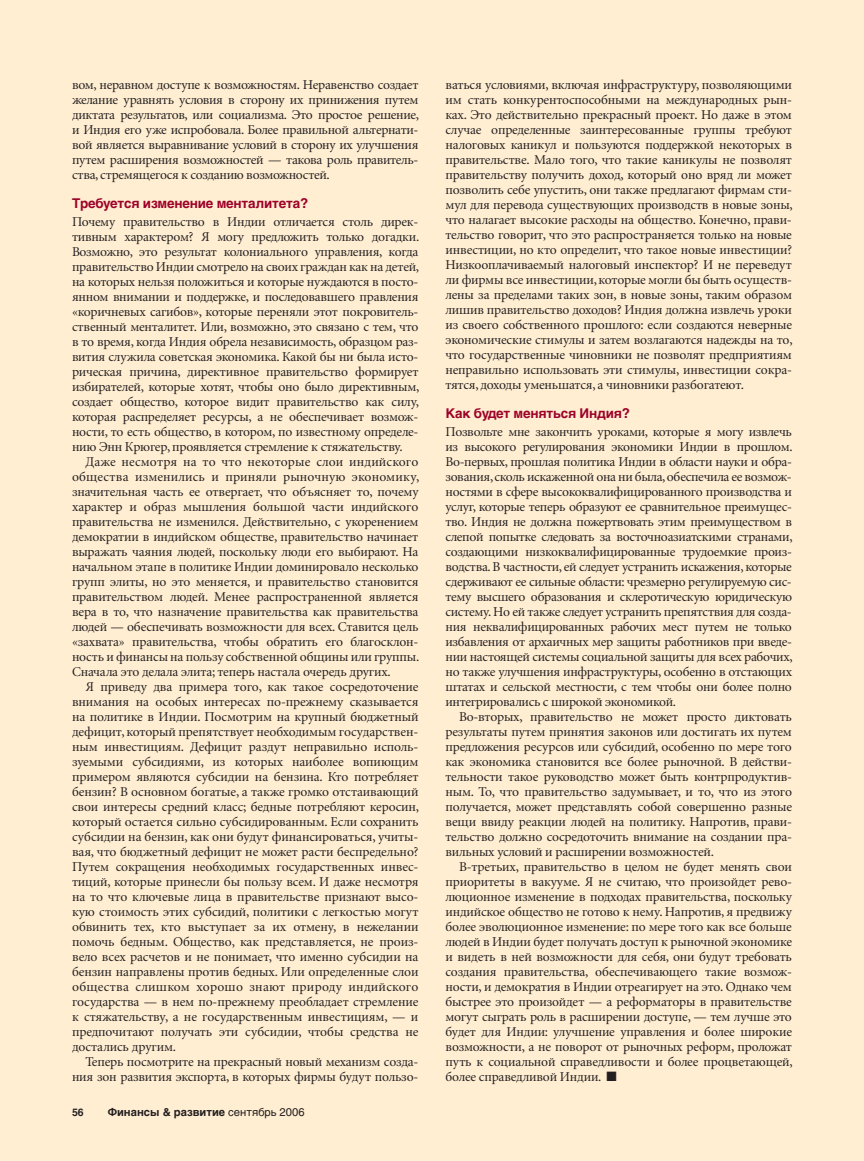
<style>
.page{position:relative;width:864px;height:1161px;background:#ffeed2}
.page>*{position:absolute;margin:0;border:0;box-sizing:border-box;transform-origin:0 0}
.t1{font:13.5px/15px "Minion Cyr";letter-spacing:-.015em;color:#231f20;text-align:justify}
.t2{font:700 13.5px "Helvetica Cyr";letter-spacing:-.015em;color:#9d0229}
.t3{font:700 11.25px "Helvetica Cyr";color:#231f20}
.t4{font:700 10.5px "Helvetica Cyr";color:#231f20}
.s1{font-family:"Helvetica Cyr Upright";font-weight:400}
</style>
<div class="page">
<p class="t1" style="left:72px;top:78px;width:349px">вом, неравном доступе к возможностям. Неравенство создает желание уравнять условия в сторону их принижения путем диктата результатов, или социализма. Это простое решение, и Индия его уже испробовала. Более правильной альтернати&shy;вой является выравнивание условий в сторону их улучшения путем расширения возможностей — такова роль правитель&shy;ства, стремящегося к созданию возможностей.</p>
<p class="t2" style="left:72px;top:198px;width:238px">Требуется изменение менталитета?</p>
<p class="t1" style="left:72px;top:215px;width:349px">Почему правительство в Индии отличается столь дирек&shy;тивным характером? Я могу предложить только догадки.<br>Возможно, это результат колониального управления, когда правительство Индии смотрело на своих граждан как на детей, на которых нельзя положиться и которые нуждаются в посто&shy;янном внимании и поддержке, и последовавшего правления «коричневых сагибов», которые переняли этот покровитель&shy;ственный менталитет. Или, возможно, это связано с тем, что в то время, когда Индия обрела независимость, образцом раз&shy;вития служила советская экономика. Какой бы ни была исто&shy;рическая причина, директивное правительство формирует избирателей, которые хотят, чтобы оно было директивным, создает общество, которое видит правительство как силу, которая распределяет ресурсы, а не обеспечивает возмож&shy;ности, то есть общество, в котором, по известному определе&shy;нию Энн Крюгер, проявляется стремление к стяжательству.</p>
<p class="t1" style="left:72px;top:455px;width:349px;text-indent:14px">Даже несмотря на то что некоторые слои индийского общества изменились и приняли рыночную экономику, значительная часть ее отвергает, что объясняет то, почему характер и образ мышления большой части индийского правительства не изменился. Действительно, с укоренением демократии в индийском обществе, правительство начинает выражать чаяния людей, поскольку люди его выбирают. На начальном этапе в политике Индии доминировало несколько групп элиты, но это меняется, и правительство становится правительством людей. Менее распространенной является вера в то, что назначение правительства как правительства людей — обеспечивать возможности для всех. Ставится цель «захвата» правительства, чтобы обратить его благосклон&shy;ность и финансы на пользу собственной общины или группы.<br>Сначала это делала элита; теперь настала очередь других.</p>
<p class="t1" style="left:72px;top:680px;width:349px;text-indent:14px">Я приведу два примера того, как такое сосредоточение внимания на особых интересах по-прежнему сказывается на политике в Индии. Посмотрим на крупный бюджетный дефицит, который препятствует необходимым государствен&shy;ным инвестициям. Дефицит раздут неправильно исполь&shy;зуемыми субсидиями, из которых наиболее вопиющим примером являются субсидии на бензина. Кто потребляет бензин? В основном богатые, а также громко отстаивающий свои интересы средний класс; бедные потребляют керосин, который остается сильно субсидированным. Если сохранить субсидии на бензин, как они будут финансироваться, учиты&shy;вая, что бюджетный дефицит не может расти беспредельно?<br>Путем сокращения необходимых государственных инвес&shy;тиций, которые принесли бы пользу всем. И даже несмотря на то что ключевые лица в правительстве признают высо&shy;кую стоимость этих субсидий, политики с легкостью могут обвинить тех, кто выступает за их отмену, в нежелании помочь бедным. Общество, как представляется, не произ&shy;вело всех расчетов и не понимает, что именно субсидии на бензин направлены против бедных. Или определенные слои общества слишком хорошо знают природу индийского государства — в нем по-прежнему преобладает стремление к стяжательству, а не государственным инвестициям, — и предпочитают получать эти субсидии, чтобы средства не достались другим.</p>
<p class="t1" style="left:72px;top:1055px;width:348px;text-align:right">Теперь посмотрите на прекрасный новый механизм созда&shy;ния зон развития экспорта, в которых фирмы будут пользо-</p>
<p class="t4" style="left:72px;top:1109px;width:13px">56</p>
<p class="t3" style="left:108px;top:1108px;width:198px">Финансы &amp; развитие <span class="s1">сентябрь 2006</span></p>
<p class="t1" style="left:446px;top:78px;width:349px">ваться условиями, включая инфраструктуру, позволяющими им стать конкурентоспособными на международных рын&shy;ках. Это действительно прекрасный проект. Но даже в этом случае определенные заинтересованные группы требуют налоговых каникул и пользуются поддержкой некоторых в правительстве. Мало того, что такие каникулы не позволят правительству получить доход, который оно вряд ли может позволить себе упустить, они также предлагают фирмам сти&shy;мул для перевода существующих производств в новые зоны, что налагает высокие расходы на общество. Конечно, прави&shy;тельство говорит, что это распространяется только на новые инвестиции, но кто определит, что такое новые инвестиции?<br>Низкооплачиваемый налоговый инспектор? И не переведут ли фирмы все инвестиции, которые могли бы быть осуществ&shy;лены за пределами таких зон, в новые зоны, таким образом лишив правительство доходов? Индия должна извлечь уроки из своего собственного прошлого: если создаются неверные экономические стимулы и затем возлагаются надежды на то, что государственные чиновники не позволят предприятиям неправильно использовать эти стимулы, инвестиции сокра&shy;тятся, доходы уменьшатся, а чиновники разбогатеют.</p>
<p class="t2" style="left:446px;top:408px;width:186px">Как будет меняться Индия?</p>
<p class="t1" style="left:446px;top:425px;width:349px">Позвольте мне закончить уроками, которые я могу извлечь из высокого регулирования экономики Индии в прошлом.<br>Во-первых, прошлая политика Индии в области науки и обра&shy;зования, сколь искаженной она ни была, обеспечила ее возмож&shy;ностями в сфере высококвалифицированного производства и услуг, которые теперь образуют ее сравнительное преимущес&shy;тво. Индия не должна пожертвовать этим преимуществом в слепой попытке следовать за восточноазиатскими странами, создающими низкоквалифицированные трудоемкие произ&shy;водства. В частности, ей следует устранить искажения, которые сдерживают ее сильные области: чрезмерно регулируемую сис&shy;тему высшего образования и склеротическую юридическую систему. Но ей также следует устранить препятствия для созда&shy;ния неквалифицированных рабочих мест путем не только избавления от архаичных мер защиты работников при введе&shy;нии настоящей системы социальной защиты для всех рабочих, но также улучшения инфраструктуры, особенно в отстающих штатах и сельской местности, с тем чтобы они более полно интегрировались с широкой экономикой.</p>
<p class="t1" style="left:446px;top:710px;width:348px;text-indent:14px">Во-вторых, правительство не может просто диктовать результаты путем принятия законов или достигать их путем предложения ресурсов или субсидий, особенно по мере того как экономика становится все более рыночной. В действи&shy;тельности такое руководство может быть контрпродуктив&shy;ным. То, что правительство задумывает, и то, что из этого получается, может представлять собой совершенно разные вещи ввиду реакции людей на политику. Напротив, прави&shy;тельство должно сосредоточить внимание на создании пра&shy;вильных условий и расширении возможностей.</p>
<p class="t1" style="left:446px;top:860px;width:349px;text-indent:14px">В-третьих, правительство в целом не будет менять свои приоритеты в вакууме. Я не считаю, что произойдет рево&shy;люционное изменение в подходах правительства, поскольку индийское общество не готово к нему. Напротив, я предвижу более эволюционное изменение: по мере того как все больше людей в Индии будет получать доступ к рыночной экономике и видеть в ней возможности для себя, они будут требовать создания правительства, обеспечивающего такие возмож&shy;ности, и демократия в Индии отреагирует на это. Однако чем быстрее это произойдет — а реформаторы в правительстве могут сыграть роль в расширении доступе, — тем лучше это будет для Индии: улучшение управления и более широкие возможности, а не поворот от рыночных реформ, проложат путь к социальной справедливости и более процветающей, более справедливой Индии. ■</p>
</div>
